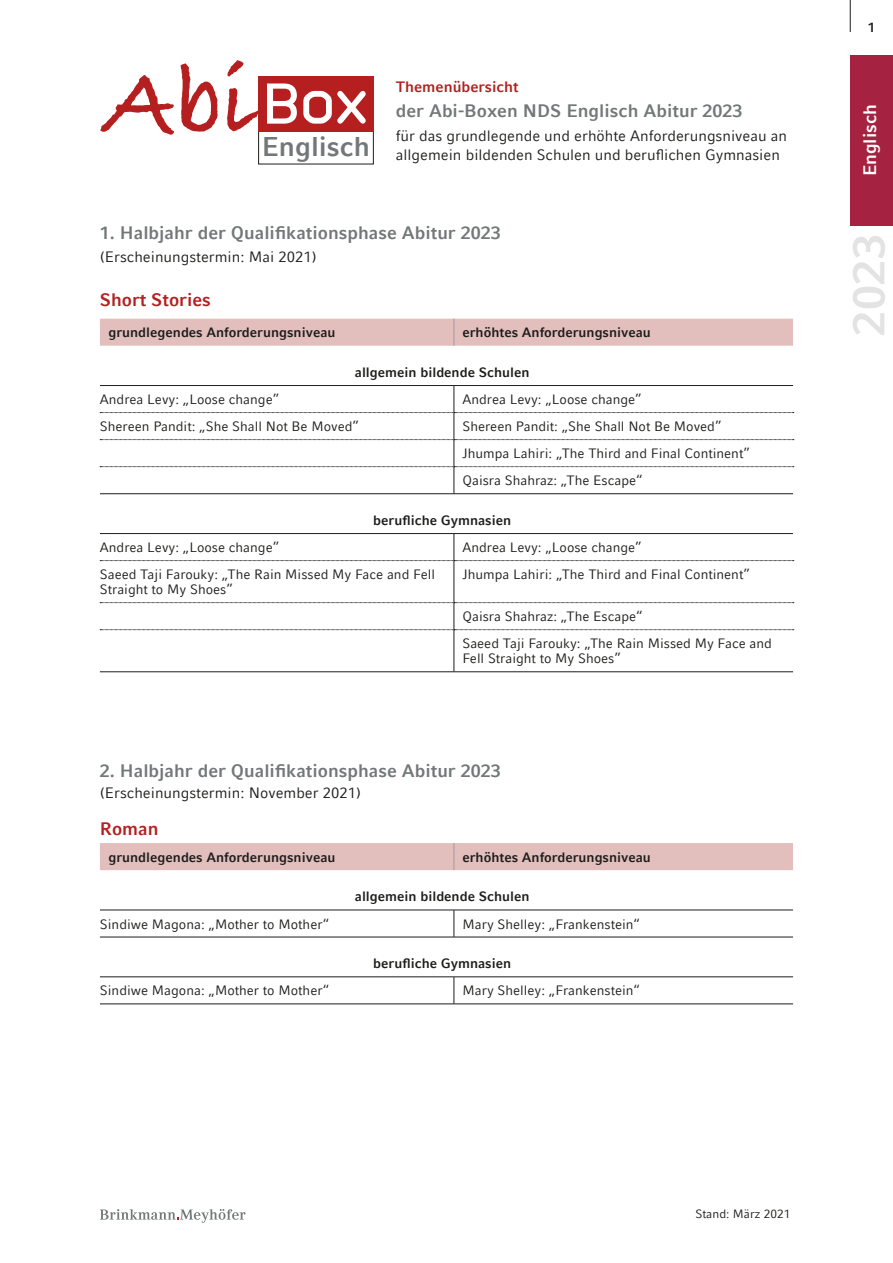
<style>
.page{position:relative;width:893px;height:1263px;background:#fff}
.page>*{position:absolute;margin:0;border:0;box-sizing:border-box;transform-origin:0 0}
.t1{font:700 45px "Compatil Fact LT Com";color:#e3e3e3}
.t2{font:700 27px "Compatil Fact LT Com";color:#727777}
.t3{font:700 18px "Compatil Fact LT Com";color:#727777}
.t4{font:700 18px "Compatil Fact LT Com";color:#b51f1f}
.t5{font:700 18px "Compatil Fact LT Com";color:#fff}
.t6{font:15px/19.5px "Compatil Fact LT Com";color:#1d1d1b}
.t7{font:700 15px "Compatil Fact LT Com";color:#b51f1f}
.t8{font:13.5px/27px "Compatil Fact LT Com";color:#1d1d1b}
.t9{font:700 13.5px "Compatil Fact LT Com";color:#1d1d1b}
.t10{font:12px "Compatil Fact LT Com";color:#1d1d1b}
</style>
<div class="page">
<svg style="left:100px;top:1209px;width:145px;height:14px"></svg>
<hr style="left:850px;top:0;width:1px;height:32px;background:#1d1d1b">
<div style="left:850px;top:55px;width:43px;height:171px;background:#a62241"></div>
<div style="left:258px;top:76px;width:116px;height:55px;background:#b51f1f"></div>
<svg style="left:100px;top:60px;width:161px;height:75px"></svg>
<hr style="left:100px;top:671px;width:354px;height:1px;background:#1d1d1b">
<hr style="left:454px;top:671px;width:339px;height:1px;background:#1d1d1b">
<hr style="left:100px;top:385px;width:354px;height:1px;background:#1d1d1b">
<hr style="left:454px;top:385px;width:339px;height:1px;background:#1d1d1b">
<hr style="left:100px;top:533px;width:354px;height:1px;background:#1d1d1b">
<hr style="left:454px;top:533px;width:339px;height:1px;background:#1d1d1b">
<hr style="left:454px;top:561px;width:1px;height:41px;background:#1d1d1b">
<hr style="left:454px;top:630px;width:1px;height:42px;background:#1d1d1b">
<svg style="left:100px;top:386px;width:694px;height:108px"></svg>
<svg style="left:100px;top:534px;width:694px;height:27px"></svg>
<svg style="left:100px;top:602px;width:694px;height:28px"></svg>
<hr style="left:100px;top:493px;width:354px;height:1px;background:#1d1d1b">
<hr style="left:454px;top:493px;width:339px;height:1px;background:#1d1d1b">
<div style="left:100px;top:319px;width:693px;height:27px;background:#e2bebd"></div>
<hr style="left:100px;top:910px;width:354px;height:1px;background:#1d1d1b">
<hr style="left:454px;top:910px;width:339px;height:1px;background:#1d1d1b">
<hr style="left:100px;top:976px;width:354px;height:1px;background:#1d1d1b">
<hr style="left:454px;top:976px;width:339px;height:1px;background:#1d1d1b">
<svg style="left:454px;top:910px;width:1px;height:27px"></svg>
<svg style="left:454px;top:977px;width:1px;height:27px"></svg>
<hr style="left:100px;top:937px;width:354px;height:1px;background:#1d1d1b">
<hr style="left:454px;top:937px;width:339px;height:1px;background:#1d1d1b">
<div style="left:100px;top:843px;width:693px;height:27px;background:#e2bebd"></div>
<hr style="left:100px;top:1004px;width:354px;height:1px;background:#1d1d1b">
<hr style="left:454px;top:1004px;width:339px;height:1px;background:#1d1d1b">
<h2 class="t2" style="left:262px;top:131px;width:110px">Englisch</h2>
<p class="t7" style="left:396px;top:78px;width:124px">Themenübersicht</p>
<h3 class="t3" style="left:396px;top:100px;width:348px">der Abi-Boxen NDS Englisch Abitur 2023</h3>
<p class="t6" style="left:396px;top:126px;width:393px">für das grundlegende und erhöhte Anforderungsniveau an allgemein bildenden Schulen und beruflichen Gymnasien</p>
<h3 class="t3" style="left:100px;top:222px;width:402px">1. Halbjahr der Qualifikationsphase Abitur 2023</h3>
<p class="t6" style="left:100px;top:247px;width:219px">(Erscheinungstermin: Mai 2021)</p>
<h3 class="t4" style="left:100px;top:289px;width:112px">Short Stories</h3>
<p class="t9" style="left:108px;top:325px;width:228px">grundlegendes Anforderungsniveau</p>
<p class="t9" style="left:462px;top:325px;width:190px">erhöhtes Anforderungsniveau</p>
<p class="t9" style="left:355px;top:364px;width:176px">allgemein bildende Schulen</p>
<p class="t8" style="left:100px;top:386px;width:181px">Andrea Levy: „Loose change”</p>
<p class="t8" style="left:462px;top:386px;width:181px">Andrea Levy: „Loose change”</p>
<p class="t8" style="left:100px;top:413px;width:261px">Shereen Pandit: „She Shall Not Be Moved”</p>
<p class="t8" style="left:462px;top:413px;width:289px">Shereen Pandit: „She Shall Not Be Moved”<br>Jhumpa Lahiri: „The Third and Final Continent”<br>Qaisra Shahraz: „The Escape“</p>
<p class="t9" style="left:373px;top:512px;width:139px">berufliche Gymnasien</p>
<p class="t8" style="left:100px;top:534px;width:181px">Andrea Levy: „Loose change”</p>
<p class="t8" style="left:462px;top:534px;width:181px">Andrea Levy: „Loose change”</p>
<p class="t8" style="left:100px;top:567px;width:337px;line-height:15px">Saeed Taji Farouky: „The Rain Missed My Face and Fell<br>Straight to My Shoes”</p>
<p class="t8" style="left:462px;top:561px;width:289px">Jhumpa Lahiri: „The Third and Final Continent”</p>
<p class="t8" style="left:462px;top:603px;width:311px">Qaisra Shahraz: „The Escape“<br>Saeed Taji Farouky: „The Rain Missed My Face and</p>
<p class="t8" style="left:462px;top:645px;width:160px">Fell Straight to My Shoes”</p>
<h3 class="t3" style="left:100px;top:760px;width:402px">2. Halbjahr der Qualifikationsphase Abitur 2023</h3>
<p class="t6" style="left:100px;top:783px;width:263px">(Erscheinungstermin: November 2021)</p>
<h3 class="t4" style="left:100px;top:818px;width:60px">Roman</h3>
<p class="t9" style="left:108px;top:849px;width:228px">grundlegendes Anforderungsniveau</p>
<p class="t9" style="left:462px;top:849px;width:190px">erhöhtes Anforderungsniveau</p>
<p class="t9" style="left:355px;top:889px;width:176px">allgemein bildende Schulen</p>
<p class="t8" style="left:100px;top:910px;width:231px">Sindiwe Magona: „Mother to Mother“</p>
<p class="t8" style="left:462px;top:910px;width:179px">Mary Shelley: „Frankenstein“</p>
<p class="t9" style="left:373px;top:956px;width:139px">berufliche Gymnasien</p>
<p class="t8" style="left:100px;top:977px;width:231px">Sindiwe Magona: „Mother to Mother“</p>
<p class="t8" style="left:462px;top:977px;width:179px">Mary Shelley: „Frankenstein“</p>
<p class="t9" style="left:868px;top:19px;width:9px">1</p>
<h3 class="t5" style="left:859px;top:176px;width:74px;rotate:-90deg">Englisch</h3>
<h1 class="t1" style="left:842px;top:336px;width:103px;rotate:-90deg">2023</h1>
<p class="t10" style="left:695px;top:1207px;width:96px">Stand: März 2021</p>
</div>
